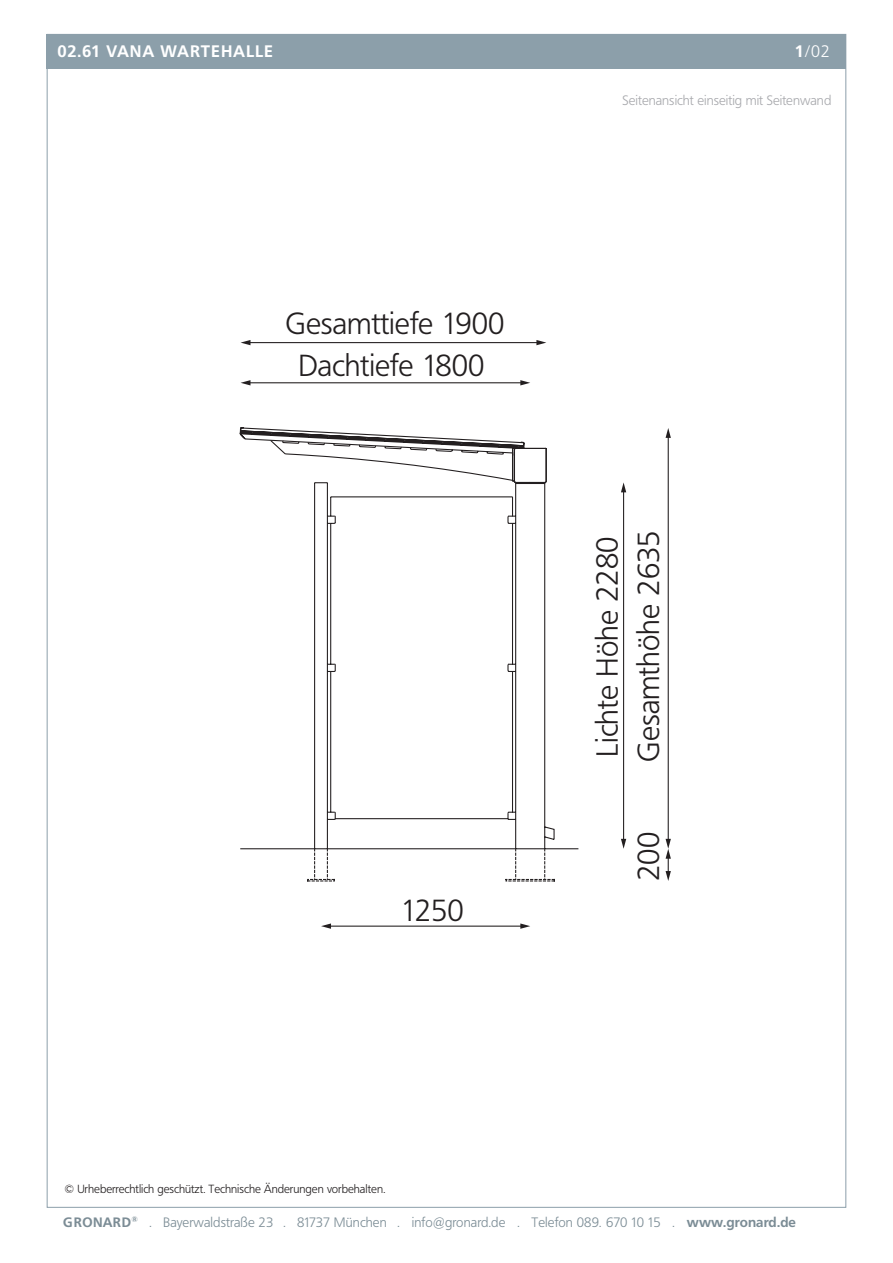
<style>
.page{position:relative;width:893px;height:1263px;background:#fff}
.page>*{position:absolute;margin:0;border:0;box-sizing:border-box;transform-origin:0 0}
.t1{font:300 30.15px/41.8px "Frutiger BQ";color:#231f20;text-align:center}
.t2{font:700 16.5px "Frutiger BQ";letter-spacing:.05em;color:#fff}
.t3{font:300 16.5px "Frutiger BQ";color:#fff}
.t4{font:300 13.5px "Frutiger BQ";letter-spacing:.01em;color:#7b8c95}
.t5{font:300 13.5px "Frutiger BQ";color:#a8a9ad}
.t6{font:300 11.7px "Frutiger BQ";color:#231f20}
.s1{font-weight:700}
</style>
<div class="page">
<div style="left:47px;top:34px;width:799px;height:1174px;background:#fff;border:1px solid #8c9faa"></div>
<div style="left:47px;top:34px;width:799px;height:34px;background:#8c9faa"></div>
<svg style="left:269px;top:439px;width:402px;height:411px"></svg>
<hr style="left:329px;top:925px;width:193px;height:2px;background:#231f20">
<svg style="left:321px;top:923px;width:10px;height:6px"></svg>
<svg style="left:520px;top:923px;width:10px;height:6px"></svg>
<hr style="left:668px;top:436px;width:1px;height:405px;background:#231f20">
<svg style="left:666px;top:428px;width:5px;height:10px"></svg>
<hr style="left:623px;top:490px;width:1px;height:351px;background:#231f20">
<svg style="left:307px;top:839px;width:364px;height:43px"></svg>
<svg style="left:621px;top:482px;width:5px;height:10px"></svg>
<hr style="left:249px;top:382px;width:273px;height:1px;background:#231f20">
<svg style="left:241px;top:380px;width:9px;height:5px"></svg>
<svg style="left:520px;top:380px;width:10px;height:5px"></svg>
<hr style="left:249px;top:342px;width:289px;height:1px;background:#231f20">
<svg style="left:241px;top:340px;width:9px;height:5px"></svg>
<svg style="left:536px;top:340px;width:10px;height:5px"></svg>
<svg style="left:240px;top:427px;width:307px;height:57px"></svg>
<p class="t2" style="left:57px;top:42px;width:217px">02.61 VANA WARTEHALLE</p>
<p class="t3" style="left:795px;top:42px;width:37px"><span class="s1">1</span>/02</p>
<p class="t1" style="left:285px;top:303px;width:220px">Gesamttiefe 1900<br>Dachtiefe 1800</p>
<p class="t1" style="left:401px;top:890px;width:64px">1250</p>
<p class="t5" style="left:623px;top:92px;width:210px">Seitenansicht einseitig mit Seitenwand</p>
<p class="t1" style="left:587px;top:762px;width:233px;line-height:41.2px;text-align:left;rotate:-90deg">Lichte Höhe 2280<br>Gesamthöhe 2635</p>
<p class="t1" style="left:628px;top:881px;width:51px;rotate:-90deg">200</p>
<p class="t6" style="left:64px;top:1182px;width:322px">© Urheberrechtlich geschützt. Technische Änderungen vorbehalten.</p>
<p class="t4" style="left:63px;top:1214px;width:734px"><span class="s1">GRONARD</span><sup>®</sup> . Bayerwaldstraße 23 . 81737 München . info@gronard.de . Telefon 089. 670 10 15 . <span class="s1">www.gronard.de</span></p>
</div>
